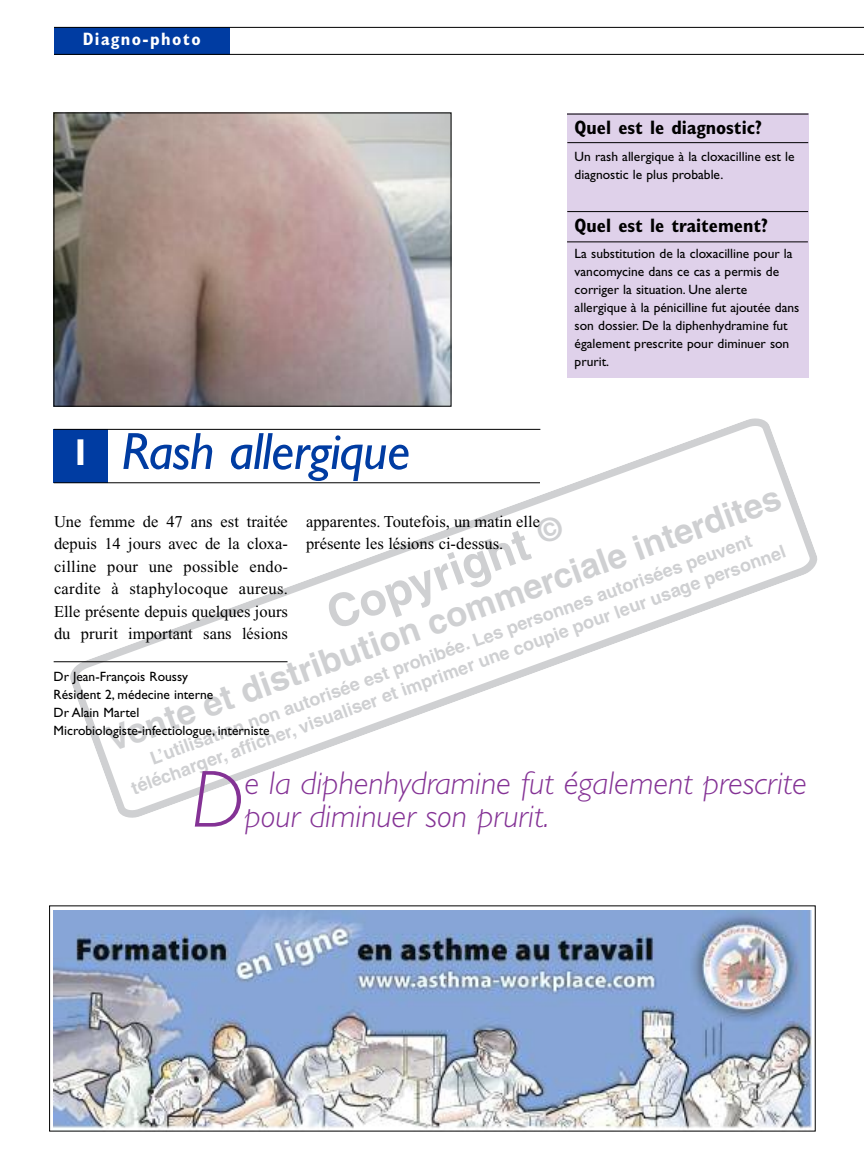
<style>
.page{position:relative;width:864px;height:1175px;background:#fff}
.page>*{position:absolute;margin:0;border:0;box-sizing:border-box;transform-origin:0 0}
.t1{font:italic 300 81.3px "Gill Sans";color:#843295}
.t2{font:italic 52.5px "Gill Sans";letter-spacing:-.015em;color:#003ca2}
.t3{font:700 45px "Helvetica";color:#cfd0d2}
.t4{font:700 condensed 37.5px "Gill Sans";color:#fff}
.t5{font:700 34.5px "Helvetica";color:#cfd0d2}
.t6{font:italic 300 33px/33px "Gill Sans";color:#843295}
.t7{font:700 condensed 19.5px "Gill Sans";color:#000}
.t8{font:700 18px/21.6px "Helvetica";color:#cfd0d2;text-align:center}
.t9{font:700 condensed 18px "Gill Sans";letter-spacing:.08em;color:#fff}
.t10{font:16.5px/22.5px "Times New Roman";color:#000;text-align:justify}
.t11{font:13.5px/18px "Gill Sans";color:#000}
</style>
<div class="page">
<svg style="left:66px;top:418px;width:752px;height:400px"></svg>
<div style="left:54px;top:27px;width:176px;height:27px;background:#003ca2"></div>
<hr style="left:54px;top:27px;width:810px;height:1px;background:#000">
<hr style="left:54px;top:54px;width:810px;height:1px;background:#000">
<img style="left:56px;top:115px;width:393px;height:289px">
<div style="left:567px;top:114px;width:241px;height:264px;background:#dfd1ea"></div>
<hr style="left:54px;top:661px;width:234px;height:1px;background:#000">
<hr style="left:567px;top:211px;width:241px;height:1px;background:#000">
<hr style="left:567px;top:241px;width:241px;height:1px;background:#000">
<hr style="left:567px;top:114px;width:241px;height:1px;background:#000">
<hr style="left:567px;top:142px;width:241px;height:1px;background:#000">
<div style="left:54px;top:429px;width:54px;height:54px;background:#003ca2"></div>
<hr style="left:54px;top:429px;width:486px;height:1px;background:#000">
<hr style="left:54px;top:482px;width:486px;height:1px;background:#000">
<img style="left:54px;top:910px;width:757px;height:219px">
<h3 class="t9" style="left:83px;top:32px;width:120px">Diagno-photo</h3>
<h3 class="t4" style="left:71px;top:438px;width:21px">1</h3>
<h2 class="t2" style="left:122px;top:431px;width:290px">Rash allergique</h2>
<h3 class="t7" style="left:575px;top:120px;width:189px">Quel est le diagnostic?</h3>
<p class="t11" style="left:575px;top:148px;width:222px">Un rash allergique à la cloxacilline est le diagnostic le plus probable.</p>
<h3 class="t7" style="left:575px;top:218px;width:195px">Quel est le traitement?</h3>
<p class="t11" style="left:575px;top:246px;width:226px">La substitution de la cloxacilline pour la vancomycine dans ce cas a permis de corriger la situation. Une alerte allergique à la pénicilline fut ajoutée dans son dossier. De la diphenhydramine fut également prescrite pour diminuer son prurit.</p>
<h3 class="t5" style="left:103px;top:729px;width:717px;rotate:-20deg">Vente et distribution commerciale interdites</h3>
<h3 class="t3" style="left:323px;top:599px;width:250px;rotate:-20deg">Copyright <sup>©</sup></h3>
<p class="t10" style="left:54px;top:511px;width:235px">Une femme de 47 ans est traitée depuis 14 jours avec de la cloxa&shy;cilline pour une possible endo&shy;cardite à staphylocoque aureus.<br>Elle présente depuis quelques jours du prurit important sans lésions</p>
<p class="t10" style="left:306px;top:511px;width:235px">apparentes. Toutefois, un matin elle présente les lésions ci-dessus.</p>
<h3 class="t8" style="left:121px;top:759px;width:696px;rotate:-20deg">L’utilisation non autorisée est prohibée. Les personnes autorisées peuvent télécharger, afficher, visualiser et imprimer une coupie pour leur usage personnel</h3>
<p class="t11" style="left:54px;top:668px;width:218px">Dr Jean-François Roussy<br>Résident 2, médecine interne<br>Dr Alain Martel<br>Microbiologiste-infectiologue, interniste</p>
<h1 class="t1" style="left:191px;top:768px;width:55px">D</h1>
<h3 class="t6" style="left:244px;top:769px;width:564px">e la diphenhydramine fut également prescrite pour diminuer son prurit.</h3>
</div>
